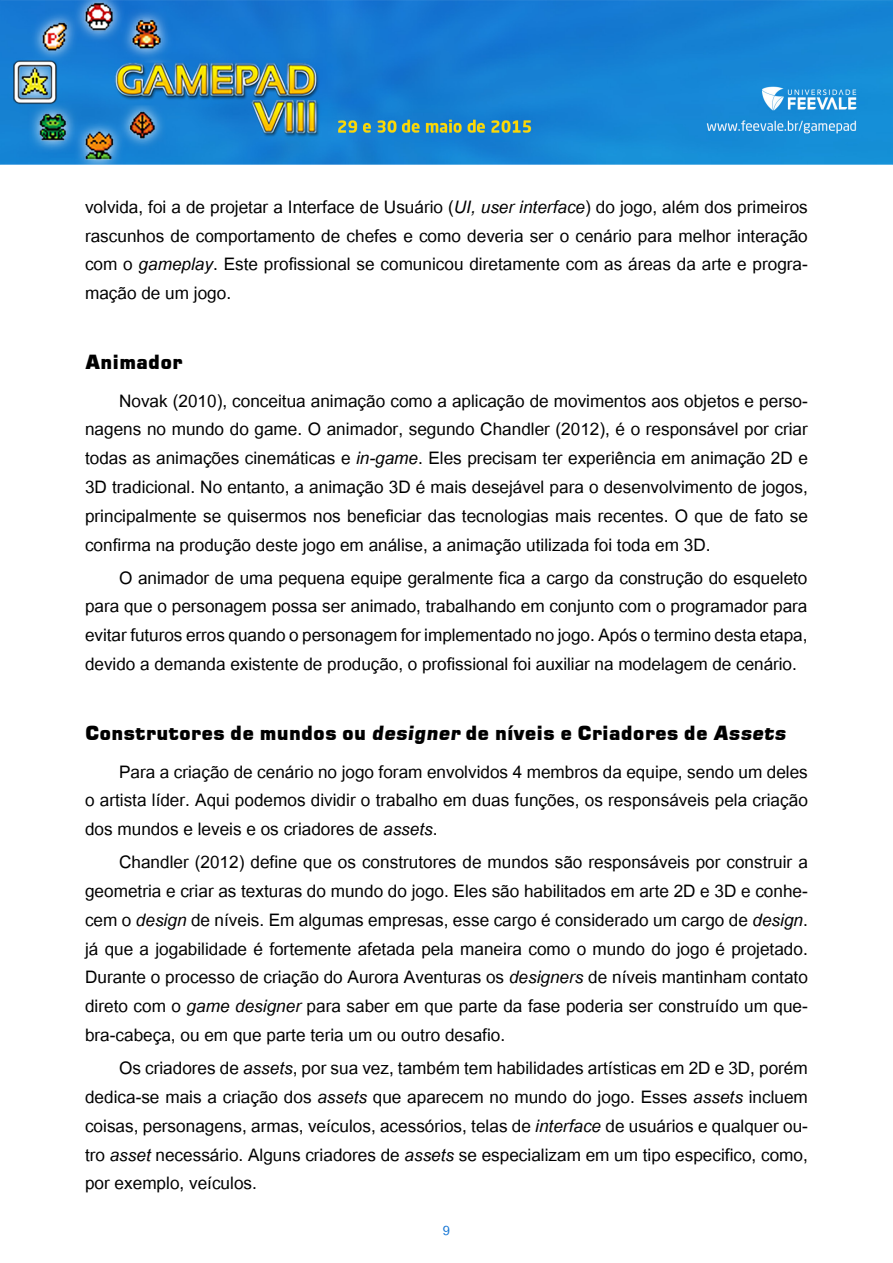
<style>
.page{position:relative;width:893px;height:1263px;background:#fff}
.page>*{position:absolute;margin:0;border:0;box-sizing:border-box;transform-origin:0 0}
.t1{font:24px/28.8px "Utsaah";color:#000;text-align:justify}
.t2{font:19.5px "Square 721 Blk Normal";color:#000}
.t3{font:18px "Utsaah";color:#1676d4}
.s1{font-style:italic}
.s2{font-family:"Square 721 Blk";font-style:italic}
</style>
<div class="page">
<img style="left:0;top:0;width:893px;height:165px">
<p class="t1" style="left:85px;top:194px;width:724px">volvida, foi a de projetar a Interface de Usuário (<span class="s1">UI, user interface</span>) do jogo, além dos primeiros rascunhos de comportamento de chefes e como deveria ser o cenário para melhor interação com o <span class="s1">gameplay</span>. Este profissional se comunicou diretamente com as áreas da arte e progra&shy;mação de um jogo.</p>
<p class="t2" style="left:85px;top:350px;width:99px">Animador</p>
<p class="t1" style="left:85px;top:388px;width:724px;text-indent:34px">Novak (2010), conceitua animação como a aplicação de movimentos aos objetos e perso&shy;nagens no mundo do game. O animador, segundo Chandler (2012), é o responsável por criar todas as animações cinemáticas e <span class="s1">in-game</span>. Eles precisam ter experiência em animação 2D e 3D tradicional. No entanto, a animação 3D é mais desejável para o desenvolvimento de jogos, principalmente se quisermos nos beneficiar das tecnologias mais recentes. O que de fato se confirma na produção deste jogo em análise, a animação utilizada foi toda em 3D.</p>
<p class="t1" style="left:85px;top:565px;width:724px;text-indent:34px">O animador de uma pequena equipe geralmente fica a cargo da construção do esqueleto para que o personagem possa ser animado, trabalhando em conjunto com o programador para evitar futuros erros quando o personagem for implementado no jogo. Após o termino desta etapa, devido a demanda existente de produção, o profissional foi auxiliar na modelagem de cenário.</p>
<p class="t2" style="left:85px;top:721px;width:702px">Construtores de mundos ou <span class="s2">designer</span> de níveis e Criadores de <span class="s2">Assets</span></p>
<p class="t1" style="left:85px;top:759px;width:724px;text-indent:34px">Para a criação de cenário no jogo foram envolvidos 4 membros da equipe, sendo um deles o artista líder. Aqui podemos dividir o trabalho em duas funções, os responsáveis pela criação dos mundos e leveis e os criadores de <span class="s1">assets</span>.</p>
<p class="t1" style="left:85px;top:849px;width:724px;text-indent:34px">Chandler (2012) define que os construtores de mundos são responsáveis por construir a geometria e criar as texturas do mundo do jogo. Eles são habilitados em arte 2D e 3D e conhe&shy;cem o <span class="s1">design</span> de níveis. Em algumas empresas, esse cargo é considerado um cargo de <span class="s1">design</span>. já que a jogabilidade é fortemente afetada pela maneira como o mundo do jogo é projetado.<br>Durante o processo de criação do Aurora Aventuras os <span class="s1">designers</span> de níveis mantinham contato direto com o <span class="s1">game designer</span> para saber em que parte da fase poderia ser construído um que&shy;bra-cabeça, ou em que parte teria um ou outro desafio.</p>
<p class="t1" style="left:85px;top:1055px;width:724px;text-indent:34px">Os criadores de <span class="s1">assets</span>, por sua vez, também tem habilidades artísticas em 2D e 3D, porém dedica-se mais a criação dos <span class="s1">assets</span> que aparecem no mundo do jogo. Esses <span class="s1">assets</span> incluem coisas, personagens, armas, veículos, acessórios, telas de <span class="s1">interface</span> de usuários e qualquer ou&shy;tro <span class="s1">asset</span> necessário. Alguns criadores de <span class="s1">assets</span> se especializam em um tipo especifico, como, por exemplo, veículos.</p>
<p class="t3" style="left:443px;top:1221px;width:9px">9</p>
</div>
